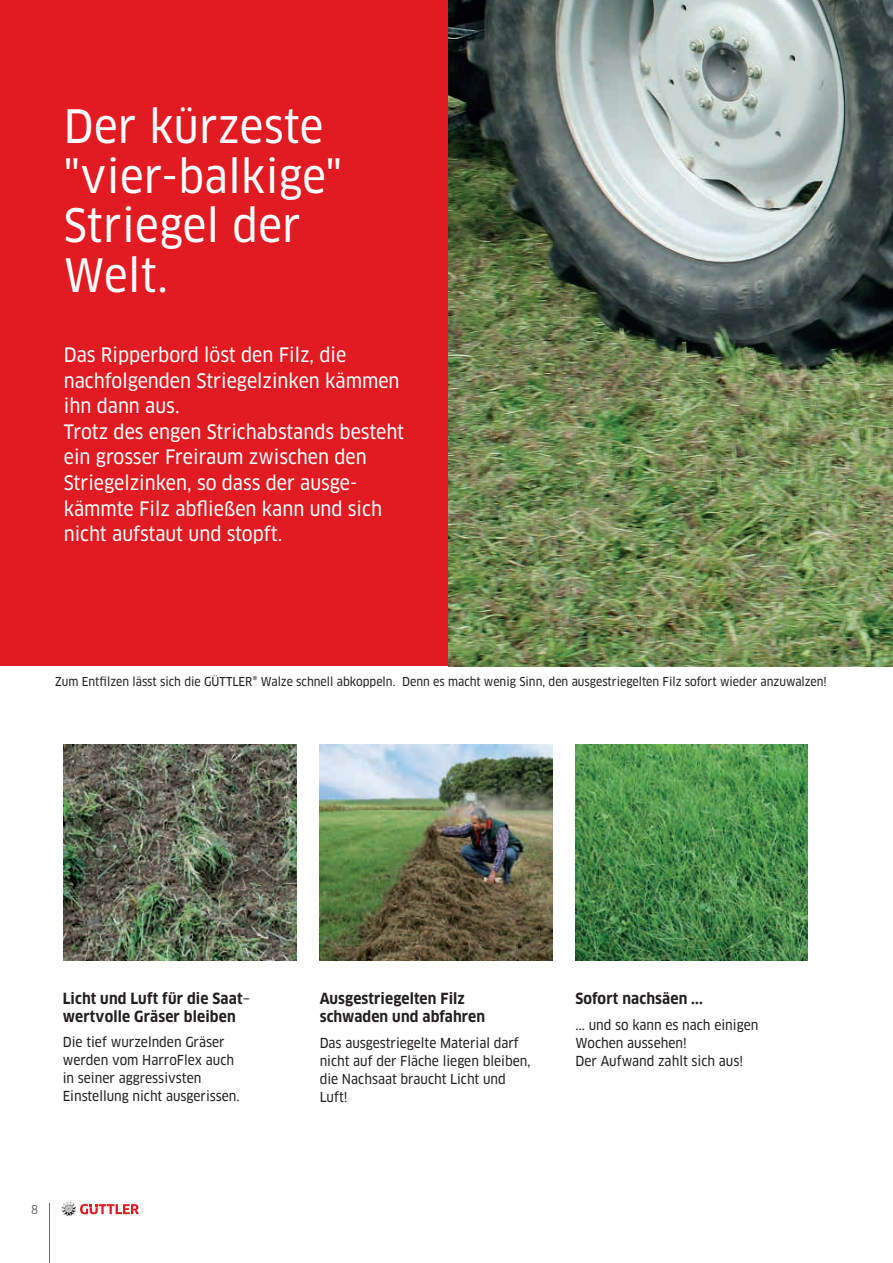
<style>
.page{position:relative;width:893px;height:1263px;background:#fff}
.page>*{position:absolute;margin:0;border:0;box-sizing:border-box;transform-origin:0 0}
.t1{font:45px/49.5px "Clan Pro Narr News";letter-spacing:.01em;color:#fff}
.t2{font:19.5px/25.5px "Clan Pro Narr News";color:#fff}
.t3{font:700 15px/18px "Clan Pro Narr";letter-spacing:.01em;color:#231f20}
.t4{font:13.5px/18px "Clan Pro Narr News";color:#231f20}
.t5{font:12px "Clan Pro Narr News";color:#231f20}
.t6{font:12px "Clan Pro Narr News";color:#6c6d70}
.s1{font-family:"Clan Pro Narr News";font-weight:400}
</style>
<div class="page">
<hr style="left:50px;top:1203px;width:1px;height:60px;background:#6c6d70">
<svg style="left:62px;top:1202px;width:77px;height:14px"></svg>
<div style="left:0;top:0;width:450px;height:666px;background:#e21a21"></div>
<svg style="left:576px;top:744px;width:232px;height:216px;background:#4a8b49"></svg>
<img style="left:320px;top:744px;width:232px;height:216px">
<img style="left:64px;top:744px;width:232px;height:216px">
<img style="left:449px;top:0;width:444px;height:666px">
<h1 class="t1" style="left:64px;top:102px;width:280px">Der kürzeste "vier-balkige"<br>Striegel der<br>Welt.</h1>
<p class="t2" style="left:64px;top:343px;width:342px">Das Ripperbord löst den Filz, die nachfolgenden Striegelzinken kämmen ihn dann aus.<br>Trotz des engen Strichabstands besteht ein grosser Freiraum zwischen den<br>Striegelzinken, so dass der ausge&shy;kämmte Filz abfließen kann und sich nicht aufstaut und stopft.</p>
<p class="t5" style="left:55px;top:674px;width:773px">Zum Entfilzen lässt sich die GÜTTLER® Walze schnell abkoppeln. Denn es macht wenig Sinn, den ausgestriegelten Filz sofort wieder anzuwalzen!</p>
<p class="t3" style="left:63px;top:989px;width:189px">Licht und Luft für die Saat<span class="s1">– </span>wertvolle Gräser bleiben</p>
<p class="t4" style="left:63px;top:1033px;width:178px">Die tief wurzelnden Gräser werden vom HarroFlex auch in seiner aggressivsten<br>Einstellung nicht ausgerissen.</p>
<p class="t6" style="left:31px;top:1202px;width:9px">8</p>
<p class="t3" style="left:320px;top:990px;width:167px">Ausgestriegelten Filz schwaden und abfahren</p>
<p class="t4" style="left:320px;top:1034px;width:212px">Das ausgestriegelte Material darf nicht auf der Fläche liegen bleiben, die Nachsaat braucht Licht und<br>Luft!</p>
<p class="t3" style="left:576px;top:990px;width:129px">Sofort nachsäen ...</p>
<p class="t4" style="left:576px;top:1016px;width:184px">... und so kann es nach einigen<br>Wochen aussehen!<br>Der Aufwand zahlt sich aus!</p>
</div>
